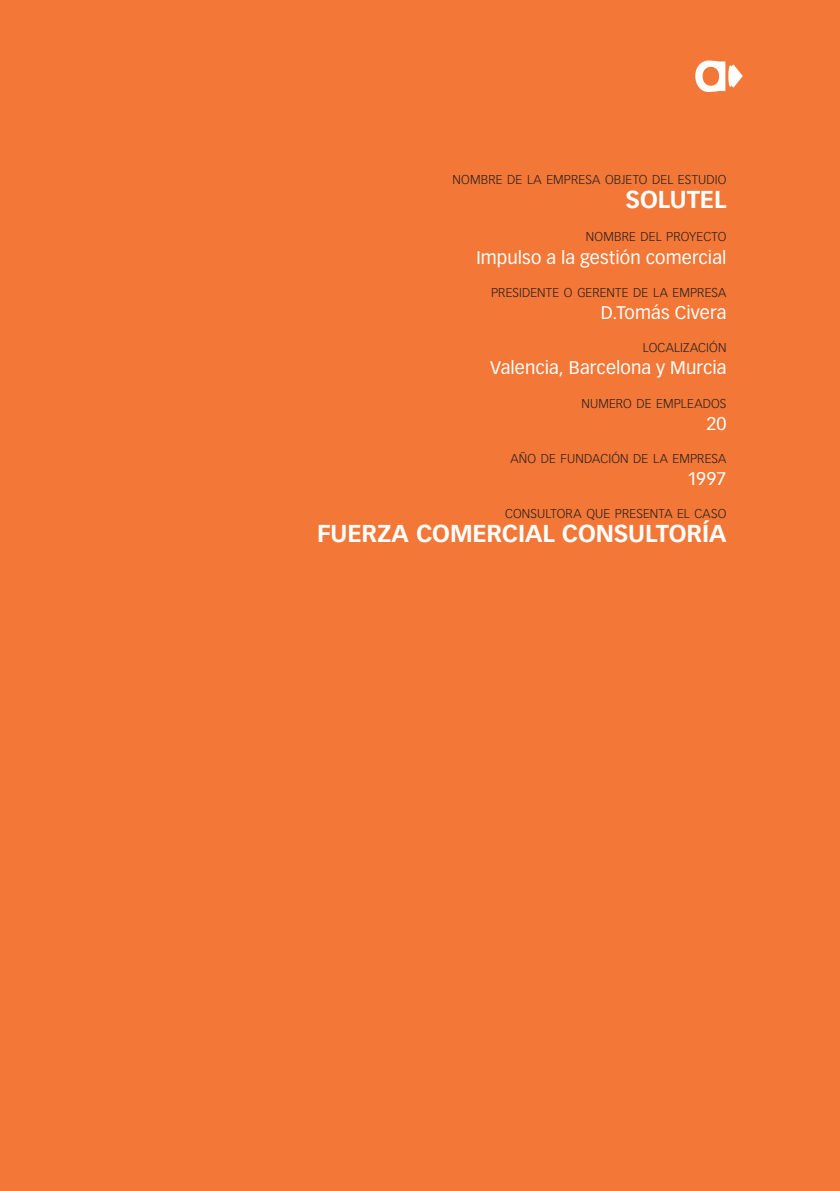
<style>
.page{position:relative;width:840px;height:1191px;background:#fff}
.page>*{position:absolute;margin:0;border:0;box-sizing:border-box;transform-origin:0 0}
.texto_SEPARATA_may{font:700 24px "Vectora LT Std";letter-spacing:-.005em;color:#fff}
.texto_SEPARATA_min{font:18px "Vectora LT Std";letter-spacing:.005em;color:#fff}
.enunciados_SEPARATA{font:300 12.6px "Vectora LT Std";letter-spacing:.01em;color:#231f20}
</style>
<div class="page">
<div style="left:0;top:0;width:839px;height:1191px;background:#f37736"></div>
<svg style="left:695px;top:60px;width:47px;height:32px"></svg>
<p class="enunciados_SEPARATA" style="left:452px;top:172px;width:275px">NOMBRE DE LA EMPRESA OBJETO DEL ESTUDIO</p>
<p class="texto_SEPARATA_may" style="left:625px;top:185px;width:102px">SOLUTEL</p>
<p class="enunciados_SEPARATA" style="left:585px;top:230px;width:142px">NOMBRE DEL PROYECTO</p>
<p class="texto_SEPARATA_min" style="left:476px;top:246px;width:251px">Impulso a la gestión comercial</p>
<p class="enunciados_SEPARATA" style="left:490px;top:285px;width:237px">PRESIDENTE O GERENTE DE LA EMPRESA</p>
<p class="texto_SEPARATA_min" style="left:600px;top:302px;width:127px">D.Tomás Civera</p>
<p class="enunciados_SEPARATA" style="left:642px;top:340px;width:85px">LOCALIZACIÓN</p>
<p class="texto_SEPARATA_min" style="left:490px;top:357px;width:238px">Valencia, Barcelona y Murcia</p>
<p class="enunciados_SEPARATA" style="left:581px;top:396px;width:146px">NUMERO DE EMPLEADOS</p>
<p class="texto_SEPARATA_min" style="left:706px;top:412px;width:22px">20</p>
<p class="enunciados_SEPARATA" style="left:510px;top:451px;width:217px">AÑO DE FUNDACIÓN DE LA EMPRESA</p>
<p class="texto_SEPARATA_min" style="left:686px;top:468px;width:41px">1997</p>
<p class="enunciados_SEPARATA" style="left:504px;top:506px;width:223px">CONSULTORA QUE PRESENTA EL CASO</p>
<p class="texto_SEPARATA_may" style="left:317px;top:519px;width:410px">FUERZA COMERCIAL CONSULTORÍA</p>
</div>
